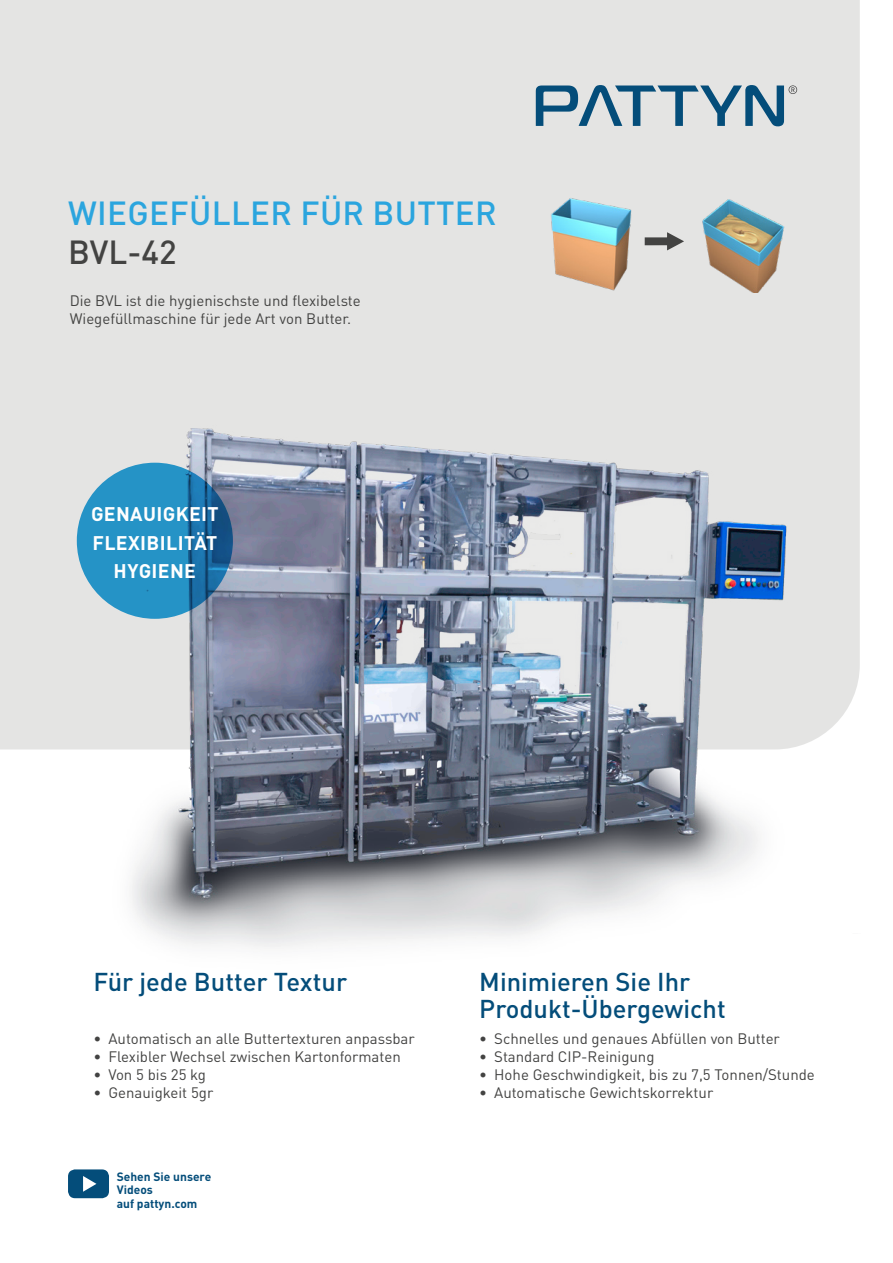
<style>
.page{position:relative;width:893px;height:1263px;background:#fff}
.page>*{position:absolute;margin:0;border:0;box-sizing:border-box;transform-origin:0 0}
.t1{font:500 33px "DIN Pro";letter-spacing:.01em;color:#2ba5de}
.t2{font:500 33px "DIN Pro";color:#434342}
.t3{font:500 25.5px/27px "DIN Pro";color:#044d7a}
.t4{font:700 19.5px "DIN Pro";letter-spacing:.02em;color:#fff}
.Machine_description{font:15px/18px "DIN Pro";color:#434342}
.t5{font:700 12px/13.5px "DIN Pro";color:#044d7a}
</style>
<div class="page">
<div style="left:0;top:0;width:860px;height:749px;background:#e4e4e3"></div>
<svg style="left:536px;top:85px;width:261px;height:41px;background:#94aebd"></svg>
<svg style="left:68px;top:1169px;width:41px;height:29px"></svg>
<svg style="left:645px;top:232px;width:39px;height:18px"></svg>
<img style="left:550px;top:197px;width:82px;height:95px">
<img style="left:700px;top:196px;width:86px;height:96px">
<img style="left:63px;top:339px;width:797px;height:609px">
<svg style="left:77px;top:463px;width:156px;height:156px;background:#2287ba"></svg>
<h1 class="t1" style="left:68px;top:190px;width:430px">WIEGEFÜLLER FÜR BUTTER</h1>
<h1 class="t2" style="left:68px;top:229px;width:110px">BVL-42</h1>
<p class="Machine_description" style="left:70px;top:291px;width:293px">Die BVL ist die hygienischste und flexibelste<br>Wiegefüllmaschine für jede Art von Butter.</p>
<p class="t4" style="left:91px;top:501px;width:129px">GENAUIGKEIT</p>
<p class="t4" style="left:92px;top:529px;width:126px">FLEXIBILITÄT</p>
<p class="t4" style="left:114px;top:558px;width:84px">HYGIENE</p>
<p class="t3" style="left:94px;top:967px;width:255px">Für jede Butter Textur</p>
<p class="Machine_description" style="left:94px;top:1029px;width:323px">• Automatisch an alle Buttertexturen anpassbar</p>
<p class="Machine_description" style="left:94px;top:1047px;width:309px">• Flexibler Wechsel zwischen Kartonformaten</p>
<p class="Machine_description" style="left:94px;top:1065px;width:114px">• Von 5 bis 25 kg</p>
<p class="Machine_description" style="left:94px;top:1083px;width:121px">• Genauigkeit 5gr</p>
<p class="t5" style="left:117px;top:1169px;width:96px">Sehen Sie unsere<br>Videos<br>auf pattyn.com</p>
<p class="t3" style="left:479px;top:967px;width:248px">Minimieren Sie Ihr<br>Produkt-Übergewicht</p>
<p class="Machine_description" style="left:479px;top:1029px;width:302px">• Schnelles und genaues Abfüllen von Butter</p>
<p class="Machine_description" style="left:479px;top:1047px;width:177px">• Standard CIP-Reinigung</p>
<p class="Machine_description" style="left:479px;top:1065px;width:337px">• Hohe Geschwindigkeit, bis zu 7,5 Tonnen/Stunde</p>
<p class="Machine_description" style="left:479px;top:1083px;width:236px">• Automatische Gewichtskorrektur</p>
</div>
